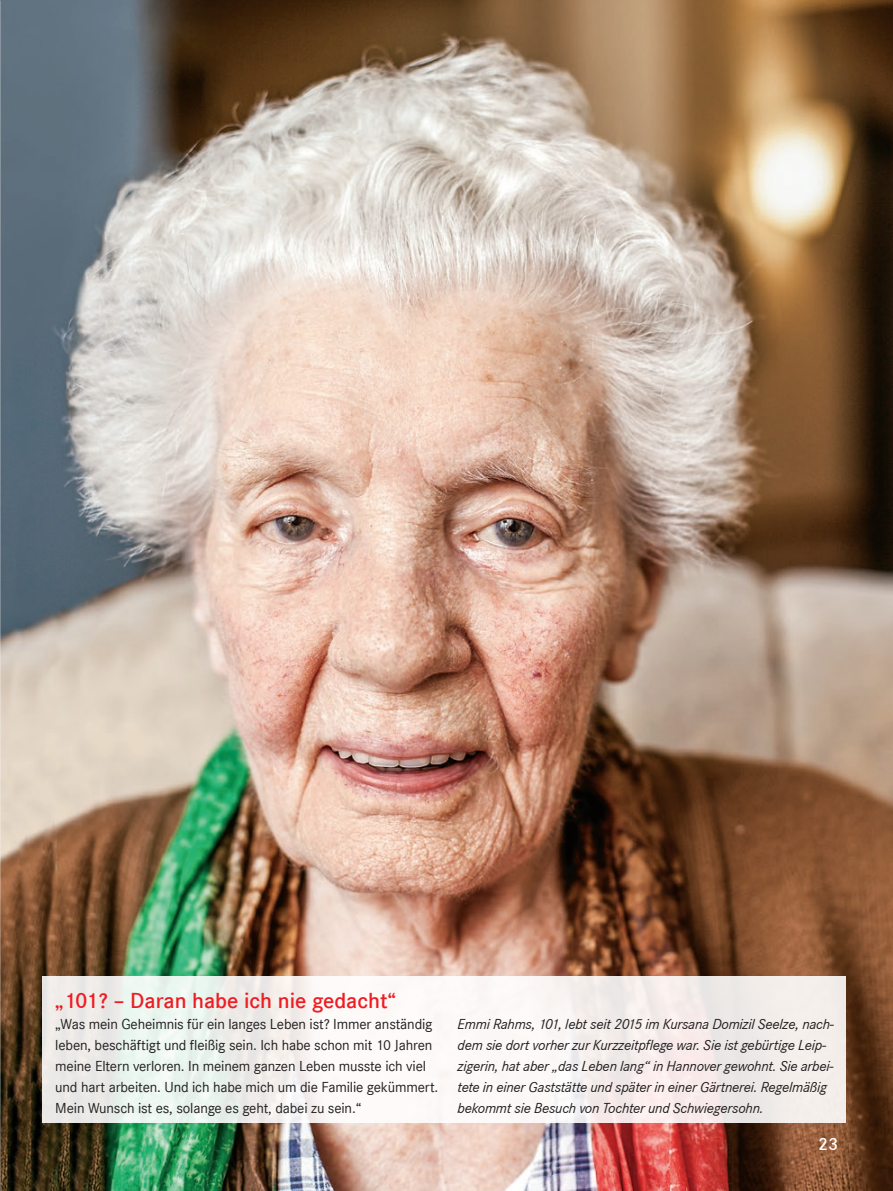
<style>
.page{position:relative;width:893px;height:1191px;background:#fff}
.page>*{position:absolute;margin:0;border:0;box-sizing:border-box;transform-origin:0 0}
.t1{font:600 22.5px "Corporate S";color:#ee1d23}
.t2{font:600 18px "Corporate S";color:#fff}
.t3{font:italic 15px/21px "Corporate S";letter-spacing:-.015em;color:#231f20}
.t4{font:15px/21px "Corporate S";letter-spacing:-.01em;color:#231f20}
</style>
<div class="page">
<img style="left:1px;top:0;width:892px;height:1191px">
<img style="left:0;top:0;width:1px;height:1191px">
<div style="left:43px;top:976px;width:803px;height:147px;background:linear-gradient(to right,#f0f3f0,#f8efee)"></div>
<h1 class="t1" style="left:55px;top:987px;width:342px">„101? – Daran habe ich nie gedacht“</h1>
<p class="t4" style="left:55px;top:1013px;width:385px">„Was mein Geheimnis für ein langes Leben ist? Immer anständig leben, beschäftigt und fleißig sein. Ich habe schon mit 10 Jahren meine Eltern verloren. In meinem ganzen Leben musste ich viel und hart arbeiten. Und ich habe mich um die Familie gekümmert.<br>Mein Wunsch ist es, solange es geht, dabei zu sein.“</p>
<p class="t3" style="left:458px;top:1013px;width:378px">Emmi Rahms, 101, lebt seit 2015 im Kursana Domizil Seelze, nach&shy;dem sie dort vorher zur Kurzzeitpflege war. Sie ist gebürtige Leip&shy;zigerin, hat aber „das Leben lang“ in Hannover gewohnt. Sie arbei&shy;tete in einer Gaststätte und später in einer Gärtnerei. Regelmäßig bekommt sie Besuch von Tochter und Schwiegersohn.</p>
<p class="t2" style="left:818px;top:1134px;width:21px">23</p>
</div>
